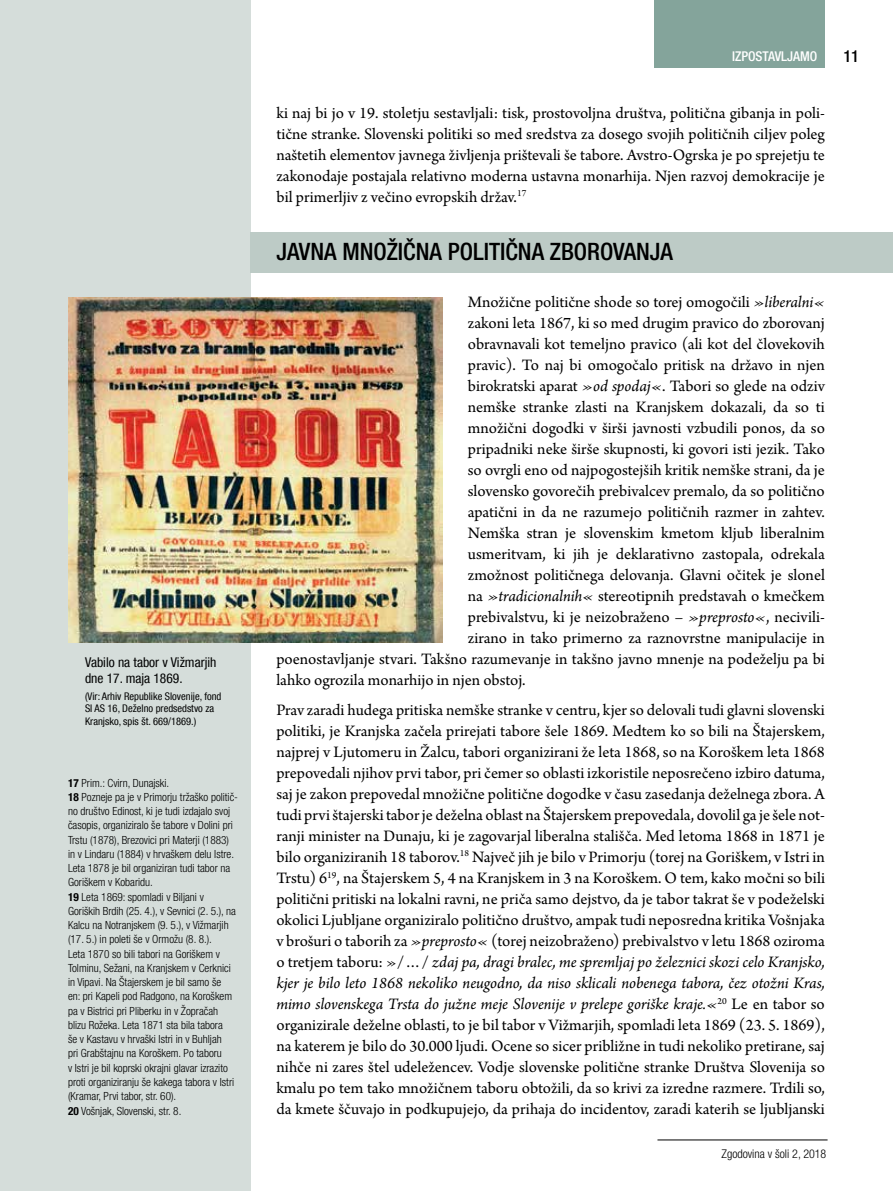
<style>
.page{position:relative;width:893px;height:1191px;background:#fff}
.page>*{position:absolute;margin:0;border:0;box-sizing:border-box;transform-origin:0 0}
.t1{font:500 condensed 24px "Helvetica Neue LT Com";color:#000}
.t2{font:16.8px/21px "Arno Pro";color:#000;text-align:justify}
.t3{font:500 condensed 16.5px "Helvetica Neue LT Com";color:#000}
.t4{font:condensed 13.5px/16.2px "Helvetica Neue LT Com";color:#000}
.t5{font:500 condensed 13.5px "Helvetica Neue LT Com";color:#fff}
.t6{font:300 condensed 12px "Helvetica Neue LT Com";color:#000}
.t7{font:300 condensed 11.25px/14.2px "Helvetica Neue LT Com";color:#000}
.t8{font:condensed 10.5px/12.6px "Helvetica Neue LT Com";color:#000}
.s1{font-weight:700}
.s2{font-style:italic}
</style>
<div class="page">
<div style="left:1px;top:0;width:250px;height:1191px;background:#d5ddda"></div>
<hr style="left:0;top:0;width:1px;height:1191px;background:#d5ddda">
<div style="left:655px;top:0;width:170px;height:68px;background:#84a49b"></div>
<hr style="left:657px;top:1139px;width:171px;height:1px;background:#000">
<div style="left:251px;top:232px;width:642px;height:40px;background:#bdcbc6"></div>
<img style="left:68px;top:298px;width:374px;height:344px">
<p class="t4" style="left:85px;top:654px;width:133px">Vabilo na tabor v Vižmarjih dne 17. maja 1869.</p>
<p class="t8" style="left:85px;top:689px;width:138px">(Vir: Arhiv Republike Slovenije, fond<br>SI AS 16, Deželno predsedstvo za<br>Kranjsko, spis št. 669/1869.)</p>
<p class="t7" style="left:68px;top:775px;width:171px"><span class="s1">17</span> Prim.: Cvirn, Dunajski.<br><span class="s1">18</span> Pozneje pa je v Primorju tržaško politič&shy;no društvo Edinost, ki je tudi izdajalo svoj časopis, organiziralo še tabore v Dolini pri Trstu (1878), Brezovici pri Materji (1883) in v Lindaru (1884) v hrvaškem delu Istre.<br>Leta 1878 je bil organiziran tudi tabor na Goriškem v Kobaridu.<br><span class="s1">19</span> Leta 1869: spomladi v Biljani v Goriških Brdih (25. 4.), v Sevnici (2. 5.), na Kalcu na Notranjskem (9. 5.), v Vižmarjih (17. 5.) in poleti še v Ormožu (8. 8.).<br>Leta 1870 so bili tabori na Goriškem v Tolminu, Sežani, na Kranjskem v Cerknici in Vipavi. Na Štajerskem je bil samo še<br>en: pri Kapeli pod Radgono, na Koroškem pa v Bistrici pri Pliberku in v Žopračah blizu Rožeka. Leta 1871 sta bila tabora<br>še v Kastavu v hrvaški Istri in v Buhljah<br>pri Grabštajnu na Koroškem. Po taboru<br>v Istri je bil koprski okrajni glavar izrazito proti organiziranju še kakega tabora v Istri (Kramar, Prvi tabor, str. 60).<br><span class="s1">20</span> Vošnjak, Slovenski, str. 8.</p>
<p class="t5" style="left:732px;top:48px;width:87px">IZPOSTAVLJAMO</p>
<p class="t3" style="left:843px;top:46px;width:17px">11</p>
<p class="t2" style="left:276px;top:103px;width:550px">ki naj bi jo v 19. stoletju sestavljali: tisk, prostovoljna društva, politična gibanja in poli&shy;tične stranke. Slovenski politiki so med sredstva za dosego svojih političnih ciljev poleg naštetih elementov javnega življenja prištevali še tabore. Avstro-Ogrska je po sprejetju te zakonodaje postajala relativno moderna ustavna monarhija. Njen razvoj demokracije je bil primerljiv z večino evropskih držav.<sup>17</sup></p>
<h1 class="t1" style="left:276px;top:237px;width:183px">JAVNA MNOŽIČNA POLITIČ</h1>
<h1 class="t1" style="left:518px;top:237px;width:157px">NA ZBOROVANJA</h1>
<p class="t2" style="left:468px;top:292px;width:359px">Množične politične shode so torej omogočili <span class="s2">»liberalni«</span></p>
<p class="t2" style="left:468px;top:313px;width:359px">zakoni leta 1867, ki so med drugim pravico do zborovanj</p>
<p class="t2" style="left:468px;top:334px;width:359px">obravnavali kot temeljno pravico (ali kot del človekovih</p>
<p class="t2" style="left:468px;top:355px;width:359px">pravic). To naj bi omogočalo pritisk na državo in njen</p>
<p class="t2" style="left:468px;top:376px;width:359px">birokratski aparat <span class="s2">»od spodaj«</span>. Tabori so glede na odziv</p>
<p class="t2" style="left:468px;top:397px;width:359px">nemške stranke zlasti na Kranjskem dokazali, da so ti</p>
<p class="t2" style="left:468px;top:418px;width:359px">množični dogodki v širši javnosti vzbudili ponos, da so</p>
<p class="t2" style="left:468px;top:439px;width:359px">pripadniki neke širše skupnosti, ki govori isti jezik. Tako</p>
<p class="t2" style="left:468px;top:460px;width:359px">so ovrgli eno od najpogostejših kritik nemške strani, da je</p>
<p class="t2" style="left:468px;top:481px;width:359px">slovensko govorečih prebivalcev premalo, da so politično</p>
<p class="t2" style="left:468px;top:502px;width:359px">apatični in da ne razumejo političnih razmer in zahtev.</p>
<p class="t2" style="left:468px;top:523px;width:359px">Nemška stran je slovenskim kmetom kljub liberalnim</p>
<p class="t2" style="left:468px;top:544px;width:359px">usmeritvam, ki jih je deklarativno zastopala, odrekala</p>
<p class="t2" style="left:468px;top:565px;width:359px">zmožnost političnega delovanja. Glavni očitek je slonel</p>
<p class="t2" style="left:468px;top:586px;width:359px">na <span class="s2">»tradicionalnih«</span> stereotipnih predstavah o kmečkem</p>
<p class="t2" style="left:468px;top:607px;width:359px">prebivalstvu, ki je neizobraženo – <span class="s2">»preprosto«</span>, necivili-</p>
<p class="t2" style="left:468px;top:628px;width:359px">zirano in tako primerno za raznovrstne manipulacije in</p>
<p class="t2" style="left:276px;top:649px;width:550px">poenostavljanje stvari. Takšno razumevanje in takšno javno mnenje na podeželju pa bi</p>
<p class="t2" style="left:276px;top:670px;width:251px">lahko ogrozila monarhijo in njen obstoj.</p>
<p class="t2" style="left:276px;top:700px;width:550px">Prav zaradi hudega pritiska nemške stranke v centru, kjer so delovali tudi glavni slovenski politiki, je Kranjska začela prirejati tabore šele 1869. Medtem ko so bili na Štajerskem, najprej v Ljutomeru in Žalcu, tabori organizirani že leta 1868, so na Koroškem leta 1868 prepovedali njihov prvi tabor, pri čemer so oblasti izkoristile neposrečeno izbiro datuma, saj je zakon prepovedal množične politične dogodke v času zasedanja deželnega zbora. A tudi prvi štajerski tabor je deželna oblast na Štajerskem prepovedala, dovolil ga je šele not&shy;ranji minister na Dunaju, ki je zagovarjal liberalna stališča. Med letoma 1868 in 1871 je bilo organiziranih 18 taborov.<sup>18</sup> Največ jih je bilo v Primorju (torej na Goriškem, v Istri in Trstu) 6<sup>19</sup>, na Štajerskem 5, 4 na Kranjskem in 3 na Koroškem. O tem, kako močni so bili politični pritiski na lokalni ravni, ne priča samo dejstvo, da je tabor takrat še v podeželski okolici Ljubljane organiziralo politično društvo, ampak tudi neposredna kritika Vošnjaka v brošuri o taborih za <span class="s2">»preprosto«</span> (torej neizobraženo) prebivalstvo v letu 1868 oziroma o tretjem taboru: »/…/ <span class="s2">zdaj pa, dragi bralec, me spremljaj po železnici skozi celo Kranjsko, kjer je bilo leto 1868 nekoliko neugodno, da niso sklicali nobenega tabora, čez otožni Kras, mimo slovenskega Trsta do južne meje Slovenije v prelepe goriške kraje.«</span><sup>20</sup> Le en tabor so organizirale deželne oblasti, to je bil tabor v Vižmarjih, spomladi leta 1869 (23. 5. 1869), na katerem je bilo do 30.000 ljudi. Ocene so sicer približne in tudi nekoliko pretirane, saj nihče ni zares štel udeležencev. Vodje slovenske politične stranke Društva Slovenija so kmalu po tem tako množičnem taboru obtožili, da so krivi za izredne razmere. Trdili so, da kmete ščuvajo in podkupujejo, da prihaja do incidentov, zaradi katerih se ljubljanski</p>
<p class="t6" style="left:721px;top:1146px;width:106px">Zgodovina v šoli 2, 2018</p>
</div>
